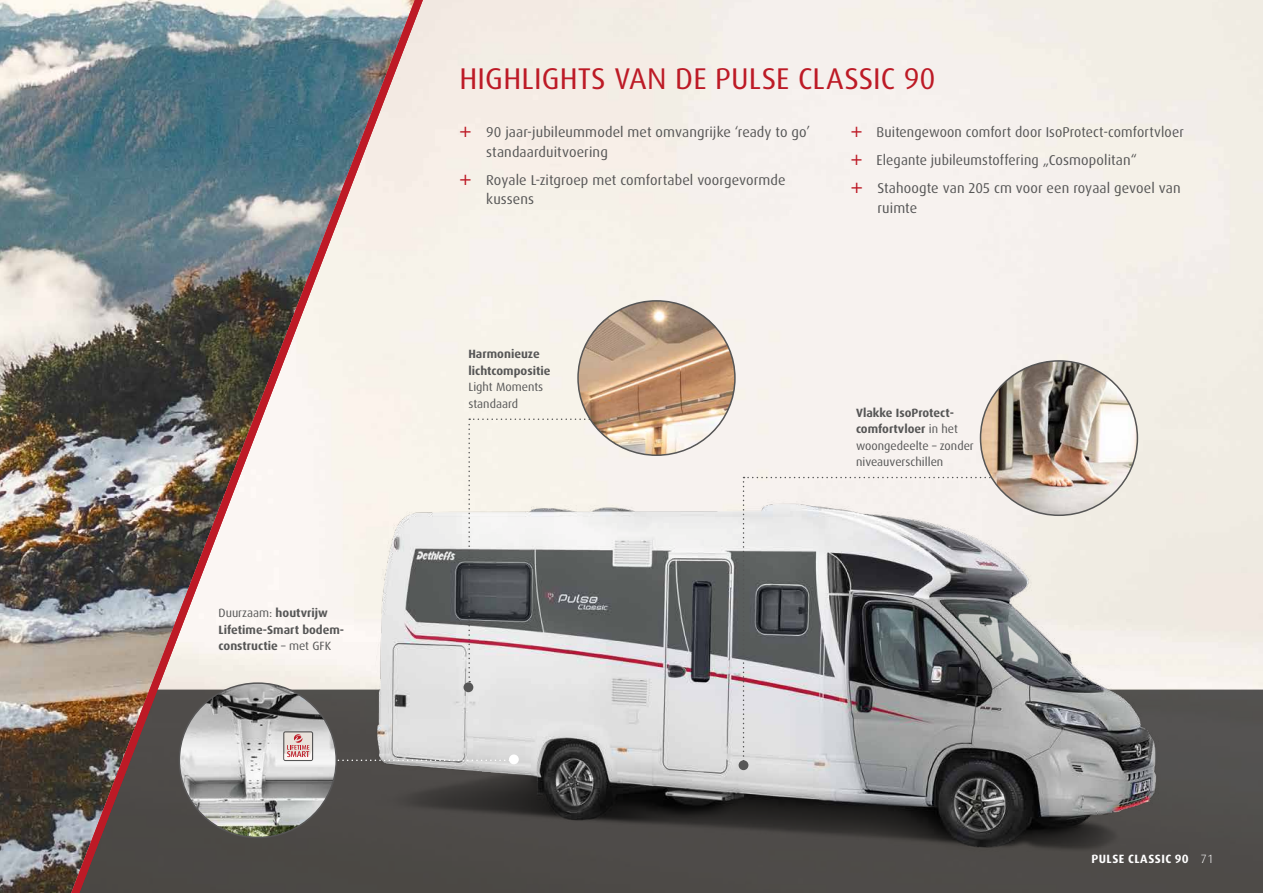
<style>
.page{position:relative;width:1263px;height:893px;background:#fff}
.page>*{position:absolute;margin:0;border:0;box-sizing:border-box;transform-origin:0 0}
.t1{font:30px "Dax Pro";letter-spacing:.005em;color:#bd1a26}
.t2{font:14.25px/28px "Dax OT";letter-spacing:.01em;color:#565656}
.t3{font:14.25px/19.5px "Dax Pro";letter-spacing:.01em;color:#565656}
.t4{font:12px/16.5px "Dax Pro";color:#565656}
.t5{font:700 12px/16.5px "Dax Pro";color:#565656}
.t6{font:700 12px "Dax Pro";letter-spacing:.035em;color:#fff}
.t7{font:300 12px "Dax OT";color:#fff}
.s1{font-weight:400}
.s2{font-family:"Dax Pro"}
.s3{font-weight:700}
</style>
<div class="page">
<img style="left:0;top:0;width:56px;height:893px">
<img style="left:439px;top:414px;width:822px;height:479px">
<svg style="left:468px;top:418px;width:181px;height:264px"></svg>
<img style="left:578px;top:301px;width:157px;height:154px">
<img style="left:56px;top:0;width:383px;height:893px">
<div style="left:739px;top:760px;width:9px;height:10px;background:#565656;border-radius:50%"></div>
<div style="left:509px;top:754px;width:10px;height:10px;background:#fff;border-radius:50%"></div>
<div style="left:463px;top:682px;width:10px;height:10px;background:#565656;border-radius:50%"></div>
<svg style="left:337px;top:759px;width:172px;height:2px"></svg>
<img style="left:179px;top:683px;width:157px;height:154px">
<svg style="left:743px;top:477px;width:262px;height:289px;background:#9a9a9b"></svg>
<img style="left:980px;top:361px;width:157px;height:154px">
<svg style="left:283px;top:731px;width:30px;height:30px"></svg>
<svg style="left:460px;top:127px;width:11px;height:10px"></svg>
<svg style="left:460px;top:174px;width:11px;height:11px"></svg>
<svg style="left:852px;top:127px;width:10px;height:10px"></svg>
<svg style="left:852px;top:155px;width:10px;height:10px"></svg>
<svg style="left:852px;top:183px;width:10px;height:10px"></svg>
<p class="t5" style="left:219px;top:605px;width:127px"><span class="s1">Duurzaam:</span> houtvrijw<br>Lifetime-Smart bodem&shy;constructie <span class="s1">– met GFK</span></p>
<h1 class="t1" style="left:459px;top:59px;width:477px">HIGHLIGHTS VAN DE PULSE CLASSIC 90</h1>
<p class="t2" style="left:486px;top:123px;width:326px;line-height:19.5px">90 jaar-jubileummodel met omvangrijke ‘ready to go’ standaarduitvoering</p>
<p class="t3" style="left:486px;top:170px;width:301px">Royale L-zitgroep met comfortabel voorgevormde kussens</p>
<p class="t2" style="left:877px;top:118px;width:309px">Buitengewoon comfort door IsoProtect-comfortvloer<br>Elegante jubileumstoffering <span class="s2">„Cosmopolitan“<br></span>Stahoogte van 205 cm voor een royaal gevoel van</p>
<p class="t2" style="left:877px;top:194px;width:41px">ruimte</p>
<p class="t5" style="left:468px;top:346px;width:84px">Harmonieuze lichtcompositie</p>
<p class="t4" style="left:468px;top:379px;width:76px">Light Moments standaard</p>
<p class="t4" style="left:856px;top:405px;width:119px"><span class="s3">Vlakke IsoProtect&shy;comfortvloer</span> in het woongedeelte – zonder niveauverschillen</p>
<p class="t6" style="left:1091px;top:851px;width:99px">PULSE CLASSIC 90</p>
<p class="t7" style="left:1201px;top:851px;width:13px">71</p>
</div>
